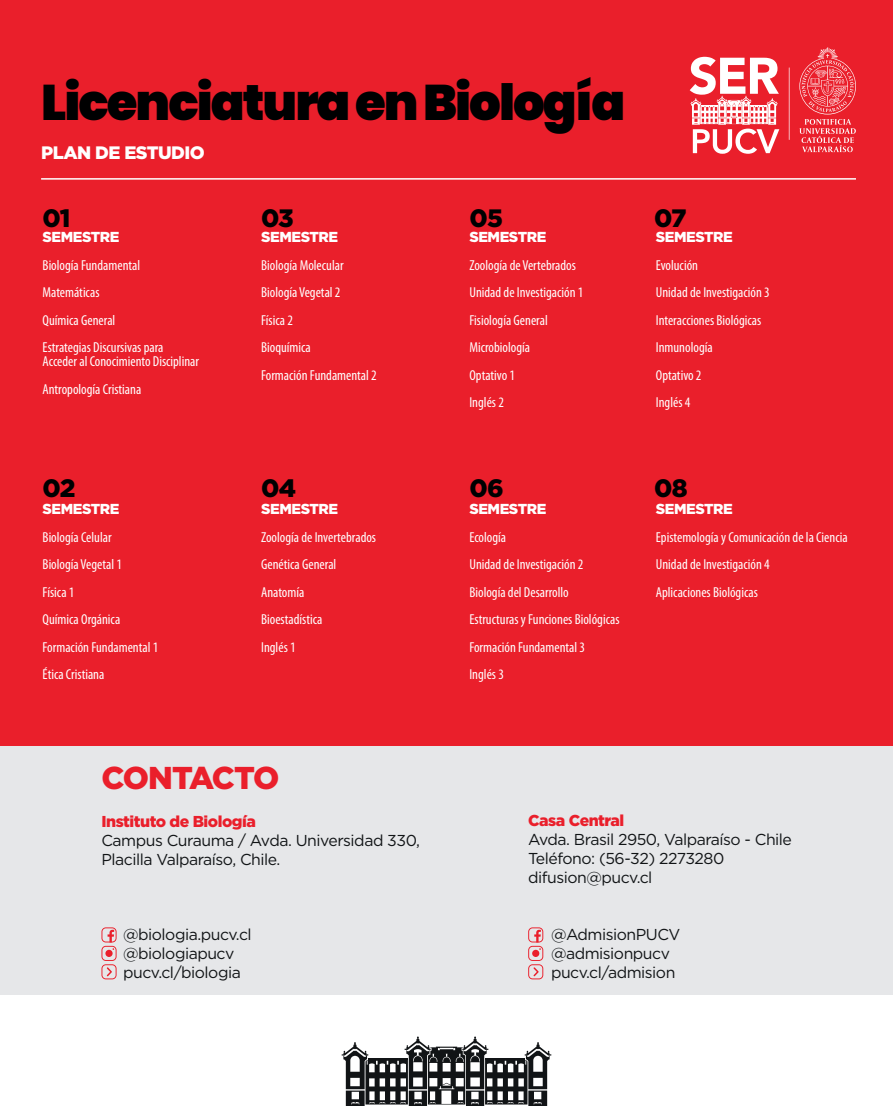
<style>
.page{position:relative;width:893px;height:1106px;background:#fff}
.page>*{position:absolute;margin:0;border:0;box-sizing:border-box;transform-origin:0 0}
.t1{font:900 49.95px "Poppins";letter-spacing:-.04em;color:#000001}
.t2{font:900 31.65px "Gotham";letter-spacing:-.05em;color:#ea1f2b}
.t3{font:900 25.2px "Gotham";letter-spacing:-.035em;color:#000001}
.t4{font:900 18px "Gotham";letter-spacing:-.03em;color:#fff}
.t5{font:15.75px/18.9px "Gotham";letter-spacing:-.03em;color:#111416}
.t6{font:900 15.75px "Gotham";letter-spacing:-.03em;color:#ea1f2b}
.t7{font:condensed 14.4px/27.5px "Myriad Pro";color:#fff}
.t8{font:900 14.4px "Gotham";letter-spacing:-.03em;color:#fff}
</style>
<div class="page">
<div style="left:0;top:686px;width:893px;height:308px;background:#e6e7e9"></div>
<div style="left:0;top:0;width:893px;height:745px;background:#ea1f2b"></div>
<svg style="left:789px;top:67px;width:1px;height:73px"></svg>
<svg style="left:690px;top:57px;width:89px;height:97px"></svg>
<svg style="left:799px;top:47px;width:57px;height:105px"></svg>
<svg style="left:101px;top:927px;width:16px;height:52px"></svg>
<svg style="left:528px;top:927px;width:15px;height:52px"></svg>
<svg style="left:342px;top:1036px;width:209px;height:70px"></svg>
<hr style="left:41px;top:178px;width:815px;height:2px;background:#fff">
<h1 class="t1" style="left:41px;top:74px;width:586px">Licenciatura en Biología</h1>
<p class="t4" style="left:41px;top:140px;width:165px">PLAN DE ESTUDIO</p>
<h3 class="t3" style="left:43px;top:200px;width:29px">01</h3>
<h3 class="t3" style="left:261px;top:200px;width:34px">03</h3>
<h3 class="t3" style="left:469px;top:200px;width:35px">05</h3>
<h3 class="t3" style="left:654px;top:200px;width:34px">07</h3>
<p class="t8" style="left:43px;top:227px;width:78px">SEMESTRE</p>
<p class="t7" style="left:43px;top:251px;width:122px">Biología Fundamental<br>Matemáticas<br>Química General<br>Estrategias Discursivas para</p>
<p class="t7" style="left:43px;top:347px;width:158px">Acceder al Conocimiento Disciplinar<br>Antropología Cristiana</p>
<p class="t8" style="left:261px;top:227px;width:78px">SEMESTRE</p>
<p class="t7" style="left:261px;top:251px;width:117px">Biología Molecular<br>Biología Vegetal 2<br>Física 2<br>Bioquímica<br>Formación Fundamental 2</p>
<p class="t8" style="left:469px;top:227px;width:78px">SEMESTRE</p>
<p class="t7" style="left:469px;top:251px;width:115px">Zoología de Vertebrados<br>Unidad de Investigación 1<br>Fisiología General<br>Microbiología<br>Optativo 1<br>Inglés 2</p>
<p class="t8" style="left:656px;top:227px;width:78px">SEMESTRE</p>
<p class="t7" style="left:656px;top:251px;width:115px">Evolución<br>Unidad de Investigación 3<br>Interacciones Biológicas<br>Inmunología<br>Optativo 2<br>Inglés 4</p>
<h3 class="t3" style="left:43px;top:470px;width:35px">02</h3>
<h3 class="t3" style="left:261px;top:470px;width:36px">04</h3>
<h3 class="t3" style="left:469px;top:470px;width:36px">06</h3>
<h3 class="t3" style="left:654px;top:470px;width:35px">08</h3>
<p class="t8" style="left:43px;top:499px;width:78px">SEMESTRE</p>
<p class="t7" style="left:43px;top:523px;width:117px">Biología Celular<br>Biología Vegetal 1<br>Física 1<br>Química Orgánica<br>Formación Fundamental 1<br>Ética Cristiana</p>
<p class="t8" style="left:261px;top:499px;width:78px">SEMESTRE</p>
<p class="t7" style="left:261px;top:523px;width:116px">Zoología de Invertebrados<br>Genética General<br>Anatomía<br>Bioestadística<br>Inglés 1</p>
<p class="t8" style="left:469px;top:499px;width:78px">SEMESTRE</p>
<p class="t7" style="left:469px;top:523px;width:152px">Ecología<br>Unidad de Investigación 2<br>Biología del Desarrollo<br>Estructuras y Funciones Biológicas<br>Formación Fundamental 3<br>Inglés 3</p>
<p class="t8" style="left:656px;top:499px;width:78px">SEMESTRE</p>
<p class="t7" style="left:656px;top:523px;width:193px">Epistemología y Comunicación de la Ciencia<br>Unidad de Investigación 4<br>Aplicaciones Biológicas</p>
<h2 class="t2" style="left:101px;top:755px;width:179px">CONTACTO</h2>
<p class="t6" style="left:101px;top:810px;width:156px">Instituto de Biología</p>
<p class="t5" style="left:101px;top:830px;width:320px">Campus Curauma / Avda. Universidad 330,<br>Placilla Valparaíso, Chile.</p>
<p class="t6" style="left:528px;top:810px;width:98px">Casa Central</p>
<p class="t5" style="left:528px;top:830px;width:265px">Avda. Brasil 2950, Valparaíso - Chile<br>Teléfono: (56-32) 2273280 difusion@pucv.cl</p>
<p class="t5" style="left:123px;top:924px;width:130px">@biologia.pucv.cl @biologiapucv pucv.cl/biologia</p>
<p class="t5" style="left:551px;top:924px;width:131px">@AdmisionPUCV @admisionpucv pucv.cl/admision</p>
</div>
